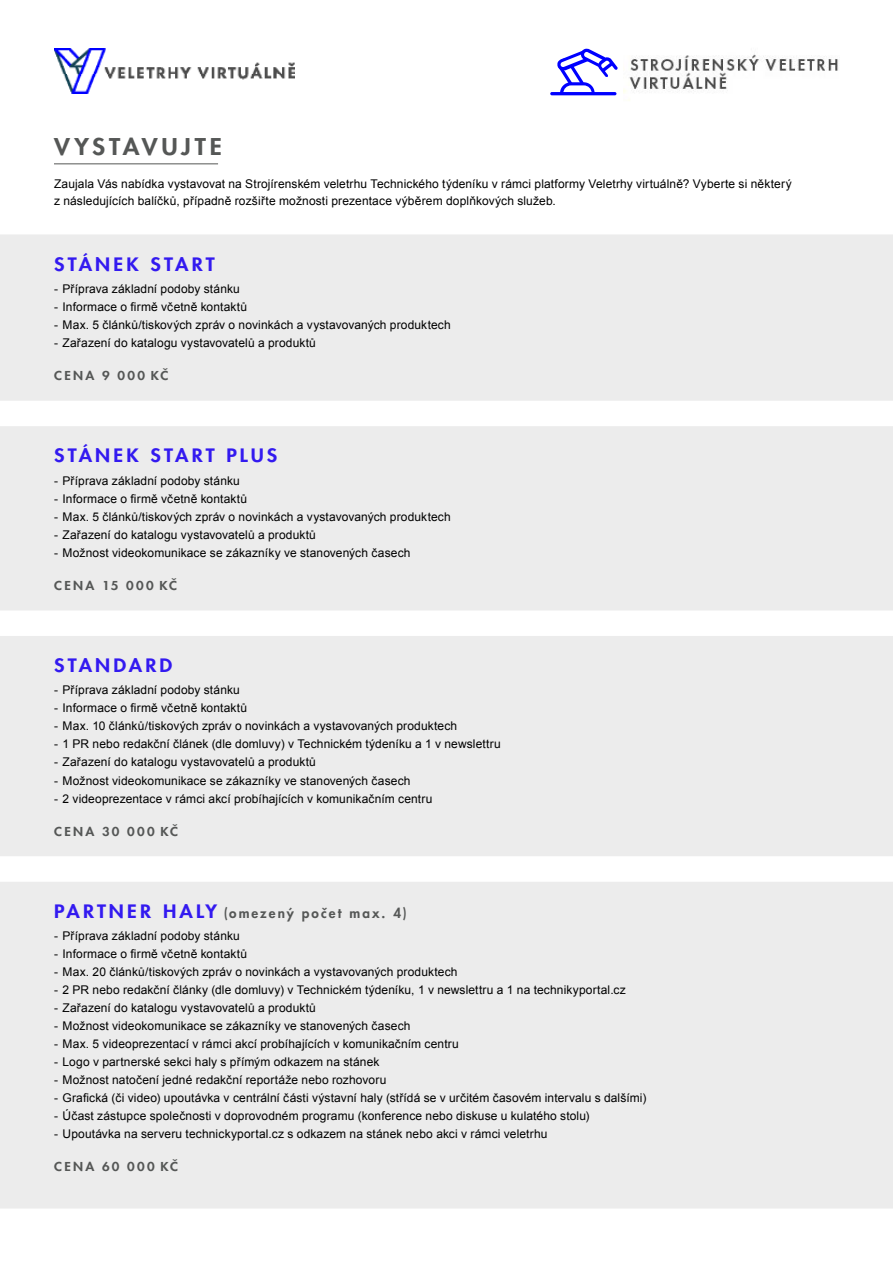
<style>
.page{position:relative;width:893px;height:1263px;background:#fff}
.page>*{position:absolute;margin:0;border:0;box-sizing:border-box;transform-origin:0 0}
.t1{font:22.5px "Futura CE Heavy";letter-spacing:.155em;color:#555756;scale:1.1 1}
.t2{font:18px "Futura CE Heavy";letter-spacing:.155em;color:#331af0;scale:1.1 1}
.t3{font:13.5px "Futura CE Heavy";letter-spacing:.155em;color:#555756}
.t4{font:12px/16.5px "Arial";letter-spacing:.01em;color:#000}
.t5{font:12px "Futura CE Heavy";letter-spacing:.17em;color:#555756;scale:1.1 1}
.s1{font-size:18px;color:#331af0}
</style>
<div class="page">
<hr style="left:54px;top:164px;width:164px;height:1px;background:#555756">
<div style="left:0;top:234px;width:893px;height:24px;background:#ececec"></div>
<div style="left:0;top:251px;width:893px;height:24px;background:#ececec"></div>
<div style="left:0;top:273px;width:893px;height:24px;background:#ececec"></div>
<div style="left:0;top:291px;width:893px;height:24px;background:#ececec"></div>
<div style="left:0;top:309px;width:893px;height:24px;background:#ececec"></div>
<div style="left:0;top:327px;width:893px;height:24px;background:#ececec"></div>
<div style="left:0;top:344px;width:893px;height:24px;background:#ececec"></div>
<div style="left:0;top:360px;width:893px;height:24px;background:#ececec"></div>
<div style="left:0;top:377px;width:893px;height:24px;background:#ececec"></div>
<div style="left:0;top:426px;width:893px;height:24px;background:#ececec"></div>
<div style="left:0;top:443px;width:893px;height:24px;background:#ececec"></div>
<div style="left:0;top:465px;width:893px;height:24px;background:#ececec"></div>
<div style="left:0;top:483px;width:893px;height:24px;background:#ececec"></div>
<div style="left:0;top:501px;width:893px;height:24px;background:#ececec"></div>
<div style="left:0;top:519px;width:893px;height:24px;background:#ececec"></div>
<div style="left:0;top:537px;width:893px;height:24px;background:#ececec"></div>
<div style="left:0;top:553px;width:893px;height:24px;background:#ececec"></div>
<div style="left:0;top:570px;width:893px;height:24px;background:#ececec"></div>
<div style="left:0;top:586px;width:893px;height:24px;background:#ececec"></div>
<div style="left:0;top:636px;width:893px;height:24px;background:#ececec"></div>
<div style="left:0;top:652px;width:893px;height:24px;background:#ececec"></div>
<div style="left:0;top:675px;width:893px;height:24px;background:#ececec"></div>
<div style="left:0;top:693px;width:893px;height:24px;background:#ececec"></div>
<div style="left:0;top:711px;width:893px;height:24px;background:#ececec"></div>
<div style="left:0;top:729px;width:893px;height:24px;background:#ececec"></div>
<div style="left:0;top:747px;width:893px;height:24px;background:#ececec"></div>
<div style="left:0;top:765px;width:893px;height:24px;background:#ececec"></div>
<div style="left:0;top:783px;width:893px;height:24px;background:#ececec"></div>
<div style="left:0;top:799px;width:893px;height:24px;background:#ececec"></div>
<div style="left:0;top:816px;width:893px;height:24px;background:#ececec"></div>
<div style="left:0;top:832px;width:893px;height:24px;background:#ececec"></div>
<div style="left:0;top:882px;width:893px;height:24px;background:#ececec"></div>
<div style="left:0;top:898px;width:893px;height:24px;background:#ececec"></div>
<div style="left:0;top:920px;width:893px;height:24px;background:#ececec"></div>
<div style="left:0;top:938px;width:893px;height:24px;background:#ececec"></div>
<div style="left:0;top:956px;width:893px;height:24px;background:#ececec"></div>
<div style="left:0;top:974px;width:893px;height:24px;background:#ececec"></div>
<div style="left:0;top:992px;width:893px;height:24px;background:#ececec"></div>
<div style="left:0;top:1010px;width:893px;height:24px;background:#ececec"></div>
<div style="left:0;top:1028px;width:893px;height:24px;background:#ececec"></div>
<div style="left:0;top:1046px;width:893px;height:24px;background:#ececec"></div>
<div style="left:0;top:1064px;width:893px;height:24px;background:#ececec"></div>
<div style="left:0;top:1082px;width:893px;height:24px;background:#ececec"></div>
<div style="left:0;top:1100px;width:893px;height:24px;background:#ececec"></div>
<div style="left:0;top:1118px;width:893px;height:24px;background:#ececec"></div>
<div style="left:0;top:1135px;width:893px;height:24px;background:#ececec"></div>
<div style="left:0;top:1151px;width:893px;height:24px;background:#ececec"></div>
<div style="left:0;top:1168px;width:893px;height:24px;background:#ececec"></div>
<div style="left:0;top:1184px;width:893px;height:24px;background:#ececec"></div>
<svg style="left:557px;top:49px;width:61px;height:46px"></svg>
<hr style="left:550px;top:92px;width:66px;height:3px;background:#00f;border-radius:2px">
<img style="left:54px;top:49px;width:241px;height:44px">
<img style="left:624px;top:54px;width:215px;height:47px">
<h1 class="t1" style="left:54px;top:132px;width:154px">VYSTAVUJTE</h1>
<p class="t4" style="left:54px;top:176px;width:739px">Zaujala Vás nabídka vystavovat na Strojírenském veletrhu Technického týdeníku v rámci platformy Veletrhy virtuálně? Vyberte si některý z následujících balíčků, případně rozšiřte možnosti prezentace výběrem doplňkových služeb.</p>
<h2 class="t2" style="left:54px;top:252px;width:144px">STÁNEK START</h2>
<p class="t4" style="left:54px;top:281px;width:187px">- Příprava základní podoby stánku</p>
<p class="t4" style="left:54px;top:299px;width:195px">- Informace o firmě včetně kontaktů</p>
<p class="t4" style="left:54px;top:317px;width:398px">- Max. 5 článků/tiskových zpráv o novinkách a vystavovaných produktech</p>
<p class="t4" style="left:54px;top:335px;width:263px">- Zařazení do katalogu vystavovatelů a produktů</p>
<p class="t5" style="left:54px;top:368px;width:106px">CENA 9 000 KČ</p>
<h2 class="t2" style="left:54px;top:444px;width:192px">STÁNEK START PLUS</h2>
<p class="t4" style="left:54px;top:472px;width:187px">- Příprava základní podoby stánku</p>
<p class="t4" style="left:54px;top:490px;width:195px">- Informace o firmě včetně kontaktů</p>
<p class="t4" style="left:54px;top:508px;width:398px">- Max. 5 článků/tiskových zpráv o novinkách a vystavovaných produktech</p>
<p class="t4" style="left:54px;top:526px;width:263px">- Zařazení do katalogu vystavovatelů a produktů</p>
<p class="t4" style="left:54px;top:544px;width:358px">- Možnost videokomunikace se zákazníky ve stanovených časech</p>
<p class="t5" style="left:54px;top:577px;width:113px">CENA 15 000 KČ</p>
<h2 class="t2" style="left:54px;top:654px;width:109px">STA NDARD</h2>
<p class="t4" style="left:54px;top:682px;width:187px">- Příprava základní podoby stánku</p>
<p class="t4" style="left:54px;top:700px;width:195px">- Informace o firmě včetně kontaktů</p>
<p class="t4" style="left:54px;top:718px;width:405px">- Max. 10 článků/tiskových zpráv o novinkách a vystavovaných produktech</p>
<p class="t4" style="left:54px;top:736px;width:448px">- 1 PR nebo redakční článek (dle domluvy) v Technickém týdeníku a 1 v newslettru</p>
<p class="t4" style="left:54px;top:754px;width:263px">- Zařazení do katalogu vystavovatelů a produktů</p>
<p class="t4" style="left:54px;top:772px;width:358px">- Možnost videokomunikace se zákazníky ve stanovených časech</p>
<p class="t4" style="left:54px;top:790px;width:380px">- 2 videoprezentace v rámci akcí probíhajících v komunikačním centru</p>
<p class="t5" style="left:54px;top:823px;width:114px">CENA 30 000 KČ</p>
<p class="t3" style="left:54px;top:904px;width:354px"><span class="s1">PART NER HALY</span> (OMEZENÝ POČET MAX. 4)</p>
<p class="t4" style="left:54px;top:928px;width:187px">- Příprava základní podoby stánku</p>
<p class="t4" style="left:54px;top:946px;width:195px">- Informace o firmě včetně kontaktů</p>
<p class="t4" style="left:54px;top:964px;width:405px">- Max. 20 článků/tiskových zpráv o novinkách a vystavovaných produktech</p>
<p class="t4" style="left:54px;top:982px;width:573px">- 2 PR nebo redakční články (dle domluvy) v Technickém týdeníku, 1 v newslettru a 1 na technikyportal.cz</p>
<p class="t4" style="left:54px;top:1000px;width:263px">- Zařazení do katalogu vystavovatelů a produktů</p>
<p class="t4" style="left:54px;top:1018px;width:358px">- Možnost videokomunikace se zákazníky ve stanovených časech</p>
<p class="t4" style="left:54px;top:1036px;width:406px">- Max. 5 videoprezentací v rámci akcí probíhajících v komunikačním centru</p>
<p class="t4" style="left:54px;top:1054px;width:327px">- Logo v partnerské sekci haly s přímým odkazem na stánek</p>
<p class="t4" style="left:54px;top:1072px;width:334px">- Možnost natočení jedné redakční reportáže nebo rozhovoru</p>
<p class="t4" style="left:54px;top:1090px;width:594px">- Grafická (či video) upoutávka v centrální části výstavní haly (střídá se v určitém časovém intervalu s dalšími)</p>
<p class="t4" style="left:54px;top:1108px;width:537px">- Účast zástupce společnosti v doprovodném programu (konference nebo diskuse u kulatého stolu)</p>
<p class="t4" style="left:54px;top:1126px;width:495px">- Upoutávka na serveru technickyportal.cz s odkazem na stánek nebo akci v rámci veletrhu</p>
<p class="t5" style="left:54px;top:1159px;width:114px">CENA 60 000 KČ</p>
</div>
